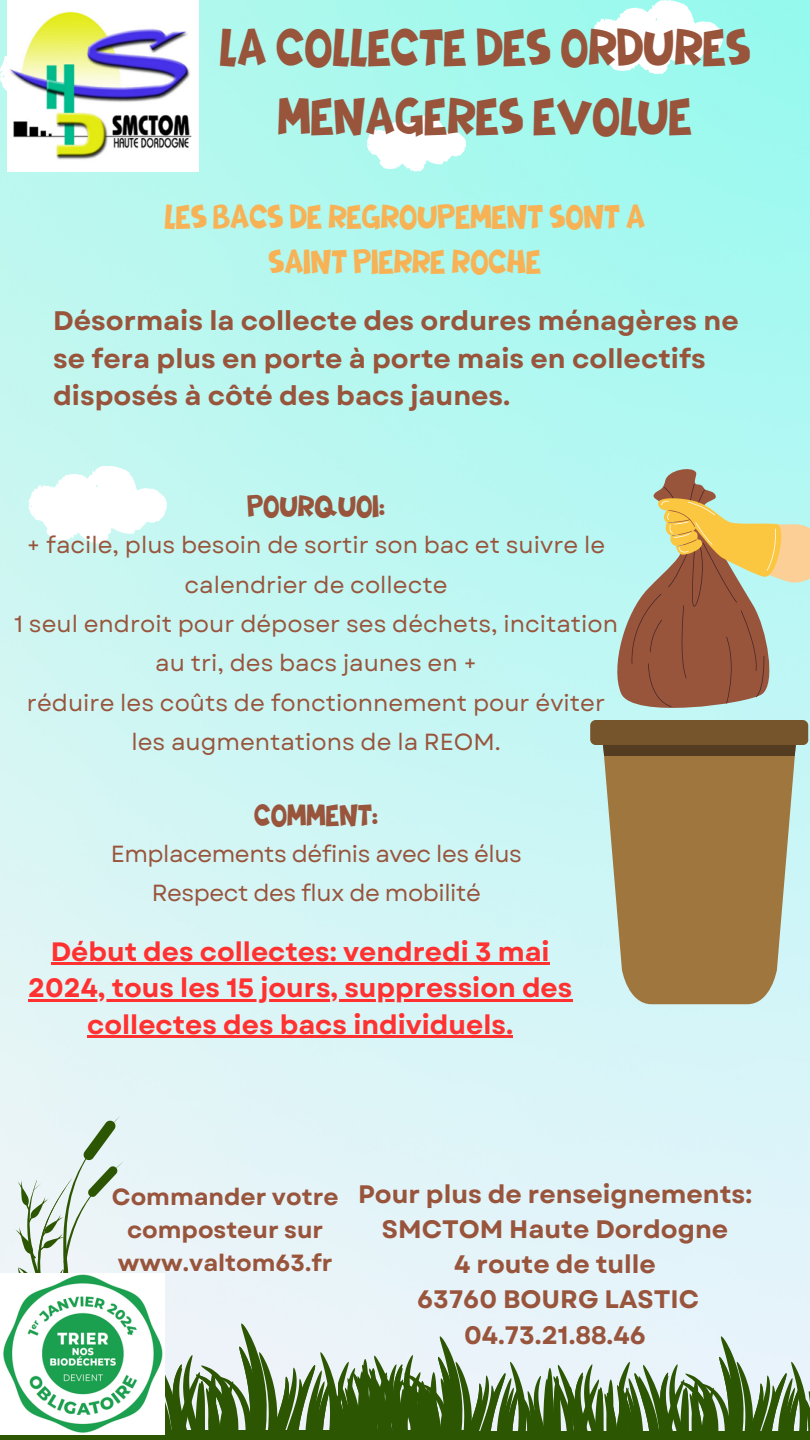
<style>
.page{position:relative;width:810px;height:1440px;background:#fff}
.page>*{position:absolute;margin:0;border:0;box-sizing:border-box;transform-origin:0 0}
.t1{font:100 49.7px/69px "DG Bebo";color:#99543c;text-align:center}
.t2{font:100 32.3px/45px "DG Bebo";color:#f8b256;text-align:center}
.t3{font:100 29.1px "DG Bebo";color:#99543c}
.t4{font:700 26.8px/37.5px "Garet";color:#99543c}
.t5{font:700 26.6px/36.8px "Garet";color:#ff3131;text-align:center}
.t6{font:700 25.3px/35.2px "Garet";color:#99543c;text-align:center}
.t7{font:700 23.4px/32.7px "Garet";color:#99543c;text-align:center}
.t8{font:23.3px/39.4px "Garet";color:#99543c;text-align:center}
.t9{font:23.3px "Garet";letter-spacing:-.02em;color:#99543c}
</style>
<div class="page">
<img style="left:0;top:0;width:810px;height:1116px">
<svg style="left:592px;top:0;width:131px;height:74px"></svg>
<svg style="left:29px;top:466px;width:138px;height:78px"></svg>
<svg style="left:0;top:1116px;width:810px;height:324px;background:#c8dad1"></svg>
<svg style="left:0;top:20px;width:7px;height:109px"></svg>
<svg style="left:367px;top:116px;width:99px;height:56px"></svg>
<img style="left:7px;top:0;width:192px;height:172px">
<img style="left:0;top:1273px;width:164px;height:161px">
<svg style="left:602px;top:756px;width:195px;height:248px;background:#a68758"></svg>
<svg style="left:590px;top:466px;width:220px;height:290px;background:#adab92"></svg>
<hr style="left:51px;top:962px;width:499px;height:2px;background:#ff3131">
<hr style="left:28px;top:999px;width:544px;height:2px;background:#ff3131">
<hr style="left:87px;top:1036px;width:426px;height:2px;background:#ff3131">
<p class="t1" style="left:219px;top:19px;width:533px">LA COLLECTE DES ORDURES<br>MENAGERES EVOLUE</p>
<p class="t2" style="left:165px;top:199px;width:482px">LES BACS DE REGROUPEMENT SONT A<br>SAINT PIERRE ROCHE</p>
<p class="t4" style="left:53px;top:302px;width:687px">Désormais la collecte des ordures ménagères ne se fera plus en porte à porte mais en collectifs disposés à côté des bacs jaunes.</p>
<h1 class="t3" style="left:247px;top:493px;width:139px">POURQUOI:</h1>
<p class="t8" style="left:27px;top:526px;width:580px">+ facile, plus besoin de sortir son bac et suivre le calendrier de collecte</p>
<p class="t8" style="left:14px;top:604px;width:605px">1 seul endroit pour déposer ses déchets, incitation au tri, des bacs jaunes en +</p>
<h2 class="t8" style="left:27px;top:683px;width:580px">réduire les coûts de fonctionnement pour éviter les augmentations de la REOM.</h2>
<h3 class="t3" style="left:254px;top:802px;width:125px">COMMENT:</h3>
<p class="t9" style="left:111px;top:837px;width:412px">Emplacements définis avec les élus</p>
<p class="t9" style="left:152px;top:876px;width:331px">Respect des flux de mobilité</p>
<p class="t5" style="left:51px;top:933px;width:500px">Début des collectes: vendredi 3 mai</p>
<p class="t5" style="left:28px;top:970px;width:546px">2024, tous les 15 jours, suppression des collectes des bacs individuels.</p>
<p class="t7" style="left:112px;top:1181px;width:228px">Commander votre composteur sur www.valtom63.fr</p>
<p class="t6" style="left:358px;top:1176px;width:396px">Pour plus de renseignements:<br>SMCTOM Haute Dordogne<br>4 route de tulle<br>63760 BOURG LASTIC<br>04.73.21.88.46</p>
</div>
